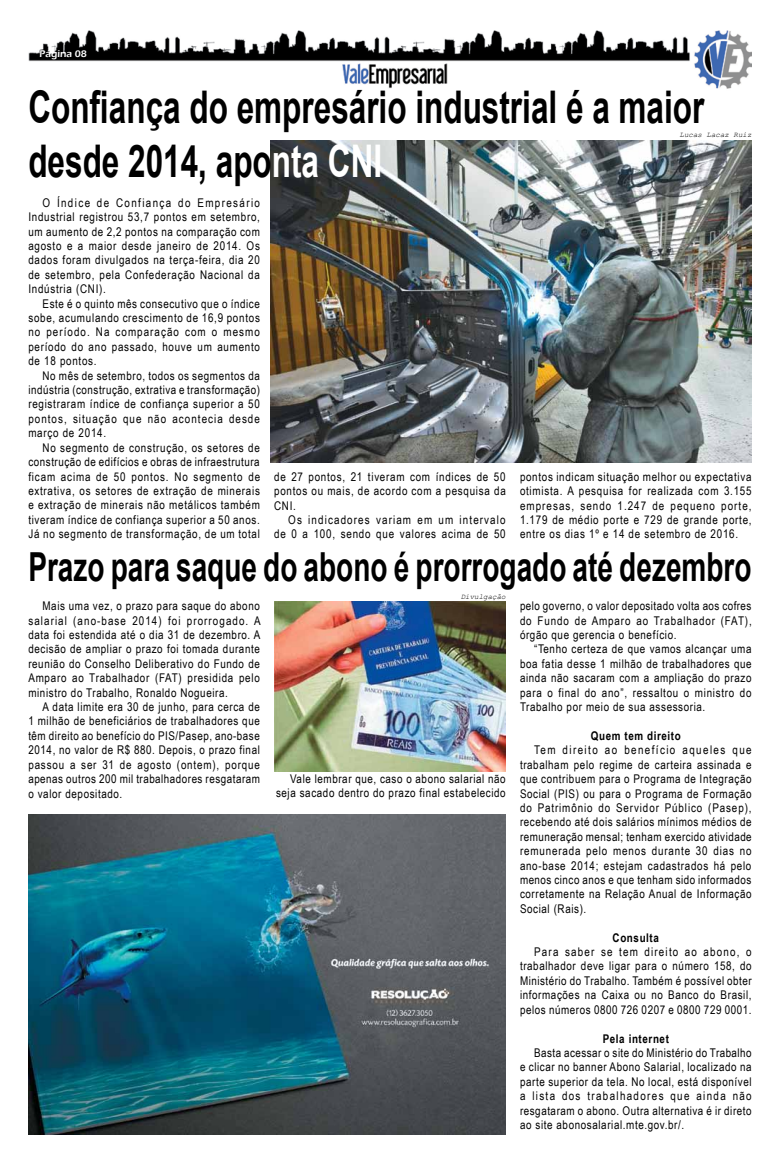
<style>
.page{position:relative;width:780px;height:1163px;background:#fff}
.page>*{position:absolute;margin:0;border:0;box-sizing:border-box;transform-origin:0 0}
.t1{font:700 45px/54px "Arial";color:#000;scale:.7 1}
.t2{font:700 40px "Arial";color:#000;scale:.7 1}
.t3{font:12px/14.4px "Arial Narrow";letter-spacing:.06em;color:#000;text-align:justify}
.t4{font:12px/14.4px "Arial Narrow";letter-spacing:.09em;color:#000;text-align:right}
.t5{font:700 12px "Arial Narrow";letter-spacing:.05em;color:#000}
.t6{font:600 10px "Eras ITC";color:#fff}
.t7{font:italic 7.5px "Courier New";color:#000}
.s1{color:#fff}
</style>
<div class="page">
<img style="left:270px;top:141px;width:481px;height:321px">
<img style="left:28px;top:30px;width:723px;height:59px">
<img style="left:28px;top:814px;width:478px;height:320px">
<img style="left:274px;top:601px;width:232px;height:170px">
<p class="t6" style="left:40px;top:48px;width:49px">Página 08</p>
<h1 class="t1" style="left:28px;top:81px;width:967px">Confiança do empresário industrial é a maior desde 2014, apo<span class="s1">nta CNI</span></h1>
<p class="t3" style="left:28px;top:195px;width:233px;text-indent:14px">O Índice de Confiança do Empresário Industrial registrou 53,7 pontos em setembro, um aumento de 2,2 pontos na comparação com agosto e a maior desde janeiro de 2014. Os dados foram divulgados na terça-feira, dia 20 de setembro, pela Confederação Nacional da Indústria (CNI).</p>
<p class="t3" style="left:28px;top:296px;width:233px;text-indent:14px">Este é o quinto mês consecutivo que o índice sobe, acumulando crescimento de 16,9 pontos no período. Na comparação com o mesmo período do ano passado, houve um aumento de 18 pontos.</p>
<p class="t3" style="left:28px;top:368px;width:233px;text-indent:14px">No mês de setembro, todos os segmentos da indústria (construção, extrativa e transformação) registraram índice de confiança superior a 50 pontos, situação que não acontecia desde março de 2014.</p>
<p class="t3" style="left:28px;top:440px;width:233px;text-indent:14px">No segmento de construção, os setores de construção de edifícios e obras de infraestrutura ficam acima de 50 pontos. No segmento de extrativa, os setores de extração de minerais e extração de minerais não metálicos também tiveram índice de confiança superior a 50 anos.<br>Já no segmento de transformação, de um total</p>
<p class="t7" style="left:679px;top:130px;width:73px">Lucas Lacaz Ruiz</p>
<p class="t3" style="left:274px;top:469px;width:233px">de 27 pontos, 21 tiveram com índices de 50 pontos ou mais, de acordo com a pesquisa da CNI.</p>
<p class="t4" style="left:274px;top:512px;width:233px">Os indicadores variam em um intervalo de 0 a 100, sendo que valores acima de 50</p>
<p class="t3" style="left:520px;top:469px;width:233px">pontos indicam situação melhor ou expectativa otimista. A pesquisa for realizada com 3.155 empresas, sendo 1.247 de pequeno porte, 1.179 de médio porte e 729 de grande porte, entre os dias 1º e 14 de setembro de 2016.</p>
<h2 class="t2" style="left:28px;top:541px;width:1034px">Prazo para saque do abono é prorrogado até dezembro</h2>
<p class="t3" style="left:28px;top:598px;width:234px;text-indent:14px">Mais uma vez, o prazo para saque do abono salarial (ano-base 2014) foi prorrogado. A data foi estendida até o dia 31 de dezembro. A decisão de ampliar o prazo foi tomada durante reunião do Conselho Deliberativo do Fundo de Amparo ao Trabalhador (FAT) presidida pelo ministro do Trabalho, Ronaldo Nogueira.</p>
<p class="t3" style="left:28px;top:699px;width:233px;text-indent:14px">A data limite era 30 de junho, para cerca de 1 milhão de beneficiários de trabalhadores que têm direito ao benefício do PIS/Pasep, ano-base 2014, no valor de R$ 880. Depois, o prazo final passou a ser 31 de agosto (ontem), porque apenas outros 200 mil trabalhadores resgataram o valor depositado.</p>
<p class="t7" style="left:461px;top:591px;width:46px">Divulgação</p>
<p class="t3" style="left:520px;top:598px;width:233px">pelo governo, o valor depositado volta aos cofres do Fundo de Amparo ao Trabalhador (FAT), órgão que gerencia o benefício.</p>
<p class="t3" style="left:520px;top:642px;width:233px;text-indent:14px">“Tenho certeza de que vamos alcançar uma boa fatia desse 1 milhão de trabalhadores que ainda não sacaram com a ampliação do prazo para o final do ano”, ressaltou o ministro do Trabalho por meio de sua assessoria.</p>
<p class="t5" style="left:590px;top:726px;width:91px">Quem tem direito</p>
<p class="t3" style="left:520px;top:742px;width:233px;text-indent:14px">Tem direito ao benefício aqueles que trabalham pelo regime de carteira assinada e que contribuem para o Programa de Integração Social (PIS) ou para o Programa de Formação do Patrimônio do Servidor Público (Pasep), recebendo até dois salários mínimos médios de remuneração mensal; tenham exercido atividade remunerada pelo menos durante 30 dias no ano-base 2014; estejam cadastrados há pelo menos cinco anos e que tenham sido informados corretamente na Relação Anual de Informação Social (Rais).</p>
<p class="t5" style="left:612px;top:928px;width:48px">Consulta</p>
<p class="t3" style="left:520px;top:944px;width:233px;text-indent:14px">Para saber se tem direito ao abono, o trabalhador deve ligar para o número 158, do Ministério do Trabalho. Também é possível obter informações na Caixa ou no Banco do Brasil, pelos números 0800 726 0207 e 0800 729 0001.</p>
<p class="t5" style="left:602px;top:1028px;width:68px">Pela internet</p>
<p class="t3" style="left:520px;top:1045px;width:233px;text-indent:14px">Basta acessar o site do Ministério do Trabalho e clicar no banner Abono Salarial, localizado na parte superior da tela. No local, está disponível a lista dos trabalhadores que ainda não resgataram o abono. Outra alternativa é ir direto ao site abonosalarial.mte.gov.br/.</p>
<p class="t3" style="left:276px;top:771px;width:231px;text-align:right">Vale lembrar que, caso o abono salarial não seja sacado dentro do prazo final estabelecido</p>
</div>
